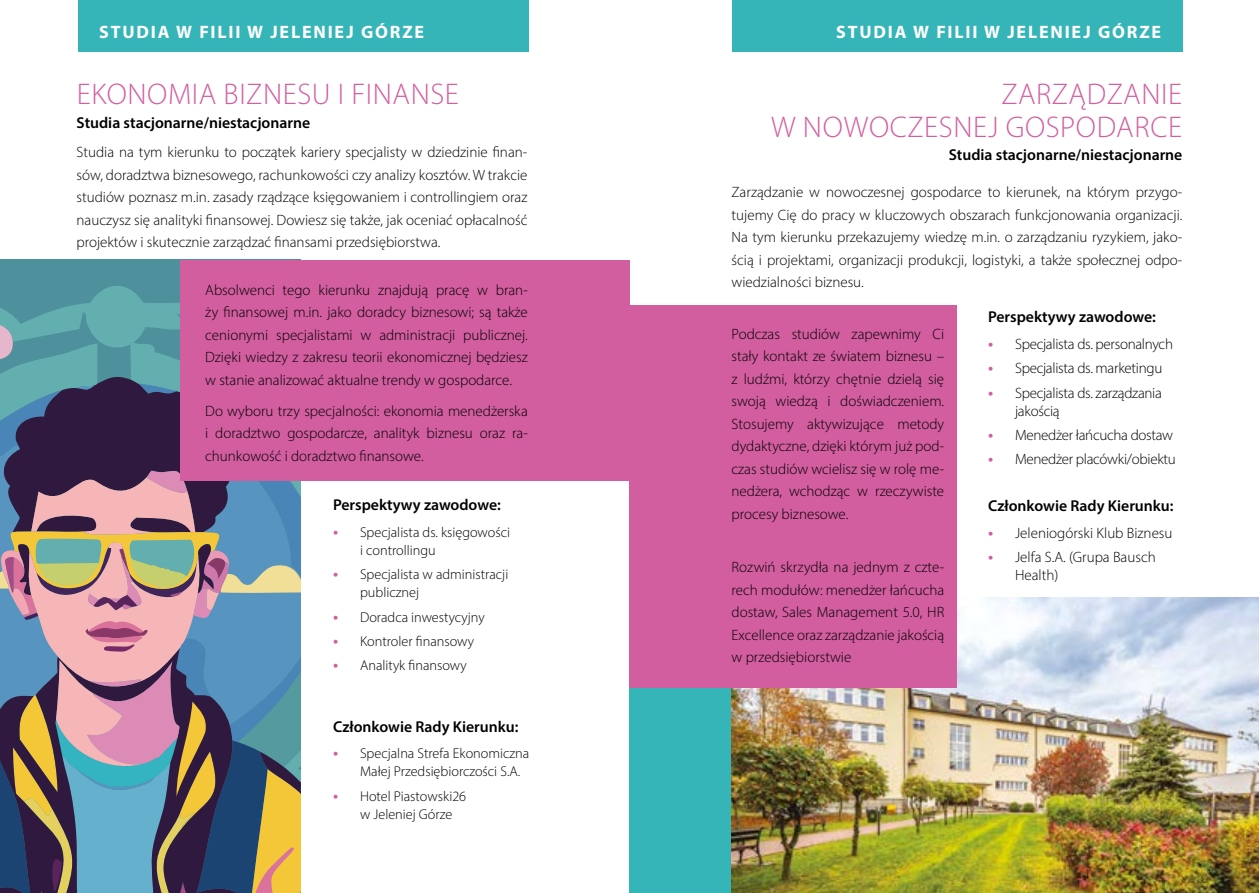
<style>
.page{position:relative;width:1259px;height:893px;background:#fff}
.page>*{position:absolute;margin:0;border:0;box-sizing:border-box;transform-origin:0 0}
.t1{font:300 30px/33px "Myriad Pro";letter-spacing:.02em;color:#d25e9f;text-align:right}
.t2{font:700 18px "Myriad Pro";letter-spacing:.1em;color:#fff}
.t3{font:600 15.75px "Myriad Pro";color:#000}
.t4{font:300 15px/22.5px "Myriad Pro";color:#000;text-align:justify}
.t5{font:300 15px/18px "Myriad Pro";letter-spacing:-.02em;color:#000}
.t6{font:300 14.25px/18px "Myriad Pro";color:#000}
.s1{font-weight:600;font-size:16.5px;color:#d25e9f}
</style>
<div class="page">
<div style="left:0;top:260px;width:180px;height:20px;background:#4f909d"></div>
<svg style="left:0;top:280px;width:180px;height:32px;background:#5499a2"></svg>
<svg style="left:0;top:312px;width:300px;height:581px;background:#777d88"></svg>
<div style="left:180px;top:260px;width:449px;height:220px;background:#d25e9f"></div>
<div style="left:731px;top:0;width:451px;height:51px;background:#36b5b8"></div>
<div style="left:78px;top:0;width:451px;height:51px;background:#36b5b8"></div>
<div style="left:629px;top:562px;width:107px;height:331px;background:#36b5b8"></div>
<img style="left:731px;top:597px;width:528px;height:296px">
<div style="left:629px;top:305px;width:328px;height:382px;background:#d25e9f"></div>
<p class="t2" style="left:99px;top:20px;width:326px">STUDIA W FILII W JELENIEJ GÓRZE</p>
<p class="t2" style="left:836px;top:20px;width:326px">STUDIA W FILII W JELENIEJ GÓRZE</p>
<h1 class="t1" style="left:77px;top:77px;width:383px">EKONOMIA BIZNESU I FINANSE</h1>
<p class="t3" style="left:77px;top:113px;width:235px">Studia stacjonarne/niestacjonarne</p>
<p class="t4" style="left:77px;top:141px;width:452px">Studia na tym kierunku to początek kariery specjalisty w dziedzinie finan&shy;sów, doradztwa biznesowego, rachunkowości czy analizy kosztów. W trakcie studiów poznasz m.in. zasady rządzące księgowaniem i controllingiem oraz nauczysz się analityki finansowej. Dowiesz się także, jak oceniać opłacalność projektów i skutecznie zarządzać finansami przedsiębiorstwa.</p>
<p class="t4" style="left:205px;top:278px;width:324px">Absolwenci tego kierunku znajdują pracę w bran&shy;ży finansowej m.in. jako doradcy biznesowi; są także cenionymi specjalistami w administracji publicznej.<br>Dzięki wiedzy z zakresu teorii ekonomicznej będziesz w stanie analizować aktualne trendy w gospodarce.</p>
<p class="t4" style="left:205px;top:399px;width:324px">Do wyboru trzy specjalności: ekonomia menedżerska i doradztwo gospodarcze, analityk biznesu oraz ra&shy;chunkowość i doradztwo finansowe.</p>
<p class="t3" style="left:333px;top:495px;width:169px">Perspektywy zawodowe:</p>
<p class="t6" style="left:360px;top:523px;width:151px;text-indent:-27px"><span class="s1">•</span> Specjalista ds. księgowości i controllingu</p>
<p class="t6" style="left:360px;top:565px;width:150px;text-indent:-27px"><span class="s1">•</span> Specjalista w administracji publicznej</p>
<p class="t6" style="left:333px;top:608px;width:153px"><span class="s1">•</span> Doradca inwestycyjny</p>
<p class="t6" style="left:333px;top:632px;width:142px"><span class="s1">•</span> Kontroler finansowy</p>
<p class="t6" style="left:333px;top:656px;width:135px"><span class="s1">•</span> Analityk finansowy</p>
<p class="t3" style="left:333px;top:716px;width:187px">Członkowie Rady Kierunku:</p>
<p class="t6" style="left:360px;top:744px;width:171px;text-indent:-27px"><span class="s1">•</span> Specjalna Strefa Ekonomiczna<br>Małej Przedsiębiorczości S.A.</p>
<p class="t6" style="left:360px;top:787px;width:108px;text-indent:-27px"><span class="s1">•</span> Hotel Piastowski26 w Jeleniej Górze</p>
<h1 class="t1" style="left:771px;top:77px;width:412px">ZARZĄDZANIE<br>W NOWOCZESNEJ GOSPODARCE</h1>
<p class="t3" style="left:948px;top:145px;width:235px">Studia stacjonarne/niestacjonarne</p>
<p class="t4" style="left:731px;top:181px;width:452px">Zarządzanie w nowoczesnej gospodarce to kierunek, na którym przygo&shy;tujemy Cię do pracy w kluczowych obszarach funkcjonowania organizacji.<br>Na tym kierunku przekazujemy wiedzę m.in. o zarządzaniu ryzykiem, jako&shy;ścią i projektami, organizacji produkcji, logistyki, a także społecznej odpo&shy;wiedzialności biznesu.</p>
<p class="t4" style="left:731px;top:322px;width:214px">Podczas studiów zapewnimy Ci stały kontakt ze światem biznesu – z ludźmi, którzy chętnie dzielą się swoją wiedzą i doświadczeniem.<br>Stosujemy aktywizujące metody dydaktyczne, dzięki którym już pod&shy;czas studiów wcielisz się w rolę me&shy;nedżera, wchodząc w rzeczywiste procesy biznesowe.</p>
<p class="t4" style="left:731px;top:556px;width:214px">Rozwiń skrzydła na jednym z czte&shy;rech modułów: menedżer łańcucha dostaw, Sales Management 5.0, HR Excellence oraz zarządzanie jakością w przedsiębiorstwie</p>
<p class="t3" style="left:988px;top:307px;width:169px">Perspektywy zawodowe:</p>
<p class="t5" style="left:988px;top:335px;width:186px"><span class="s1">•</span> Specjalista ds. personalnych</p>
<p class="t5" style="left:988px;top:359px;width:176px"><span class="s1">•</span> Specjalista ds. marketingu</p>
<p class="t5" style="left:1015px;top:383px;width:148px;text-indent:-27px"><span class="s1">•</span> Specjalista ds. zarządzania jakością</p>
<p class="t5" style="left:988px;top:426px;width:187px"><span class="s1">•</span> Menedżer łańcucha dostaw</p>
<p class="t5" style="left:988px;top:450px;width:189px"><span class="s1">•</span> Menedżer placówki/obiektu</p>
<p class="t3" style="left:988px;top:496px;width:187px">Członkowie Rady Kierunku:</p>
<p class="t4" style="left:988px;top:522px;width:186px"><span class="s1">•</span> Jeleniogórski Klub Biznesu</p>
<p class="t4" style="left:1015px;top:548px;width:142px;line-height:18px;text-indent:-27px"><span class="s1">•</span> Jelfa S.A. (Grupa Bausch<br>Health)</p>
</div>
